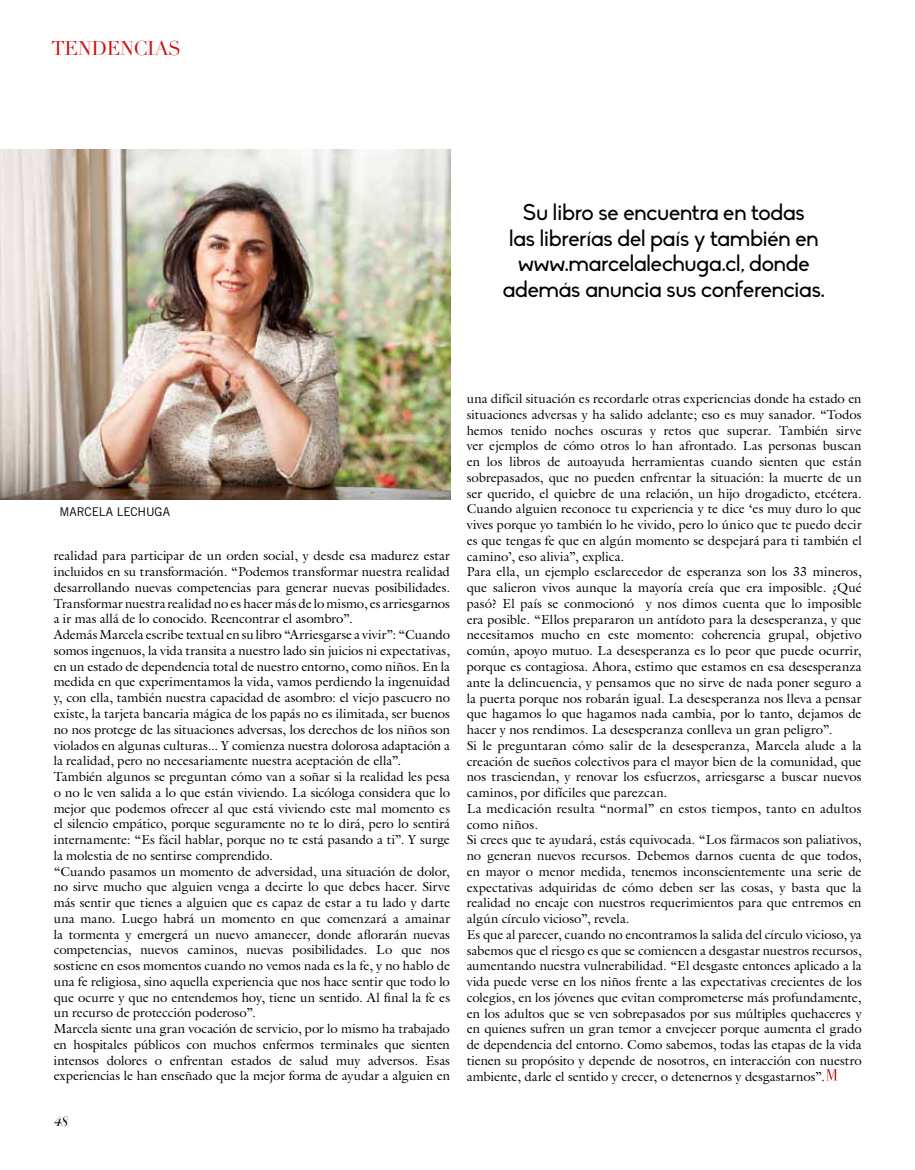
<style>
.page{position:relative;width:915px;height:1170px;background:#fff}
.page>*{position:absolute;margin:0;border:0;box-sizing:border-box;transform-origin:0 0}
.t1{font:22.5px/25.5px "Biko";letter-spacing:-.015em;color:#000;text-align:center}
.t2{font:19.5px "Didot";letter-spacing:-.025em;color:#cd1013}
.t3{font:italic 13.5px "Bauer Bodoni";color:#000}
.t4{font:13.2px/15.8px "Galliard Std";letter-spacing:-.005em;color:#000}
.t5{font:12px "Trade Gothic";letter-spacing:-.01em;color:#000}
</style>
<div class="page">
<svg style="left:826px;top:1069px;width:11px;height:11px"></svg>
<img style="left:0;top:150px;width:450px;height:350px">
<h2 class="t2" style="left:52px;top:36px;width:131px">TENDENCIAS</h2>
<h1 class="t1" style="left:502px;top:200px;width:323px">Su libro se encuentra en todas<br>las librerías del país y también en www.marcelalechuga.cl, donde además anuncia sus conferencias.</h1>
<p class="t5" style="left:59px;top:504px;width:112px">MARCELA LECHUGA</p>
<p class="t4" style="left:54px;top:548px;width:398px">realidad para participar de un orden social, y desde esa madurez estar incluidos en su transformación. “Podemos transformar nuestra realidad desarrollando nuevas competencias para generar nuevas posibilidades.<br>Transformar nuestra realidad no es hacer más de lo mismo, es arriesgarnos a ir mas allá de lo conocido. Reencontrar el asombro”.<br>Además Marcela escribe textual en su libro “Arriesgarse a vivir”: “Cuando somos ingenuos, la vida transita a nuestro lado sin juicios ni expectativas, en un estado de dependencia total de nuestro entorno, como niños. En la medida en que experimentamos la vida, vamos perdiendo la ingenuidad y, con ella, también nuestra capacidad de asombro: el viejo pascuero no existe, la tarjeta bancaria mágica de los papás no es ilimitada, ser buenos no nos protege de las situaciones adversas, los derechos de los niños son violados en algunas culturas... Y comienza nuestra dolorosa adaptación a la realidad, pero no necesariamente nuestra aceptación de ella”.<br>También algunos se preguntan cómo van a soñar si la realidad les pesa o no le ven salida a lo que están viviendo. La sicóloga considera que lo mejor que podemos ofrecer al que está viviendo este mal momento es el silencio empático, porque seguramente no te lo dirá, pero lo sentirá internamente: “Es fácil hablar, porque no te está pasando a ti”. Y surge la molestia de no sentirse comprendido.<br>“Cuando pasamos un momento de adversidad, una situación de dolor, no sirve mucho que alguien venga a decirte lo que debes hacer. Sirve más sentir que tienes a alguien que es capaz de estar a tu lado y darte una mano. Luego habrá un momento en que comenzará a amainar la tormenta y emergerá un nuevo amanecer, donde aflorarán nuevas competencias, nuevos caminos, nuevas posibilidades. Lo que nos sostiene en esos momentos cuando no vemos nada es la fe, y no hablo de una fe religiosa, sino aquella experiencia que nos hace sentir que todo lo que ocurre y que no entendemos hoy, tiene un sentido. Al final la fe es un recurso de protección poderoso”.<br>Marcela siente una gran vocación de servicio, por lo mismo ha trabajado en hospitales públicos con muchos enfermos terminales que sienten intensos dolores o enfrentan estados de salud muy adversos. Esas experiencias le han enseñado que la mejor forma de ayudar a alguien en</p>
<p class="t3" style="left:54px;top:1113px;width:16px">48</p>
<p class="t4" style="left:466px;top:390px;width:396px">una difícil situación es recordarle otras experiencias donde ha estado en situaciones adversas y ha salido adelante; eso es muy sanador. “Todos hemos tenido noches oscuras y retos que superar. También sirve ver ejemplos de cómo otros lo han afrontado. Las personas buscan en los libros de autoayuda herramientas cuando sienten que están sobrepasados, que no pueden enfrentar la situación: la muerte de un ser querido, el quiebre de una relación, un hijo drogadicto, etcétera.<br>Cuando alguien reconoce tu experiencia y te dice ‘es muy duro lo que vives porque yo también lo he vivido, pero lo único que te puedo decir es que tengas fe que en algún momento se despejará para ti también el camino’, eso alivia”, explica.<br>Para ella, un ejemplo esclarecedor de esperanza son los 33 mineros, que salieron vivos aunque la mayoría creía que era imposible. ¿Qué pasó? El país se conmocionó y nos dimos cuenta que lo imposible era posible. “Ellos prepararon un antídoto para la desesperanza, y que necesitamos mucho en este momento: coherencia grupal, objetivo común, apoyo mutuo. La desesperanza es lo peor que puede ocurrir, porque es contagiosa. Ahora, estimo que estamos en esa desesperanza ante la delincuencia, y pensamos que no sirve de nada poner seguro a la puerta porque nos robarán igual. La desesperanza nos lleva a pensar que hagamos lo que hagamos nada cambia, por lo tanto, dejamos de hacer y nos rendimos. La desesperanza conlleva un gran peligro”.<br>Si le preguntaran cómo salir de la desesperanza, Marcela alude a la creación de sueños colectivos para el mayor bien de la comunidad, que nos trasciendan, y renovar los esfuerzos, arriesgarse a buscar nuevos caminos, por difíciles que parezcan.<br>La medicación resulta “normal” en estos tiempos, tanto en adultos como niños.<br>Si crees que te ayudará, estás equivocada. “Los fármacos son paliativos, no generan nuevos recursos. Debemos darnos cuenta de que todos, en mayor o menor medida, tenemos inconscientemente una serie de expectativas adquiridas de cómo deben ser las cosas, y basta que la realidad no encaje con nuestros requerimientos para que entremos en algún círculo vicioso”, revela.<br>Es que al parecer, cuando no encontramos la salida del círculo vicioso, ya sabemos que el riesgo es que se comiencen a desgastar nuestros recursos, aumentando nuestra vulnerabilidad. “El desgaste entonces aplicado a la vida puede verse en los niños frente a las expectativas crecientes de los colegios, en los jóvenes que evitan comprometerse más profundamente, en los adultos que se ven sobrepasados por sus múltiples quehaceres y en quienes sufren un gran temor a envejecer porque aumenta el grado de dependencia del entorno. Como sabemos, todas las etapas de la vida tienen su propósito y depende de nosotros, en interacción con nuestro ambiente, darle el sentido y crecer, o detenernos y desgastarnos”.</p>
</div>
